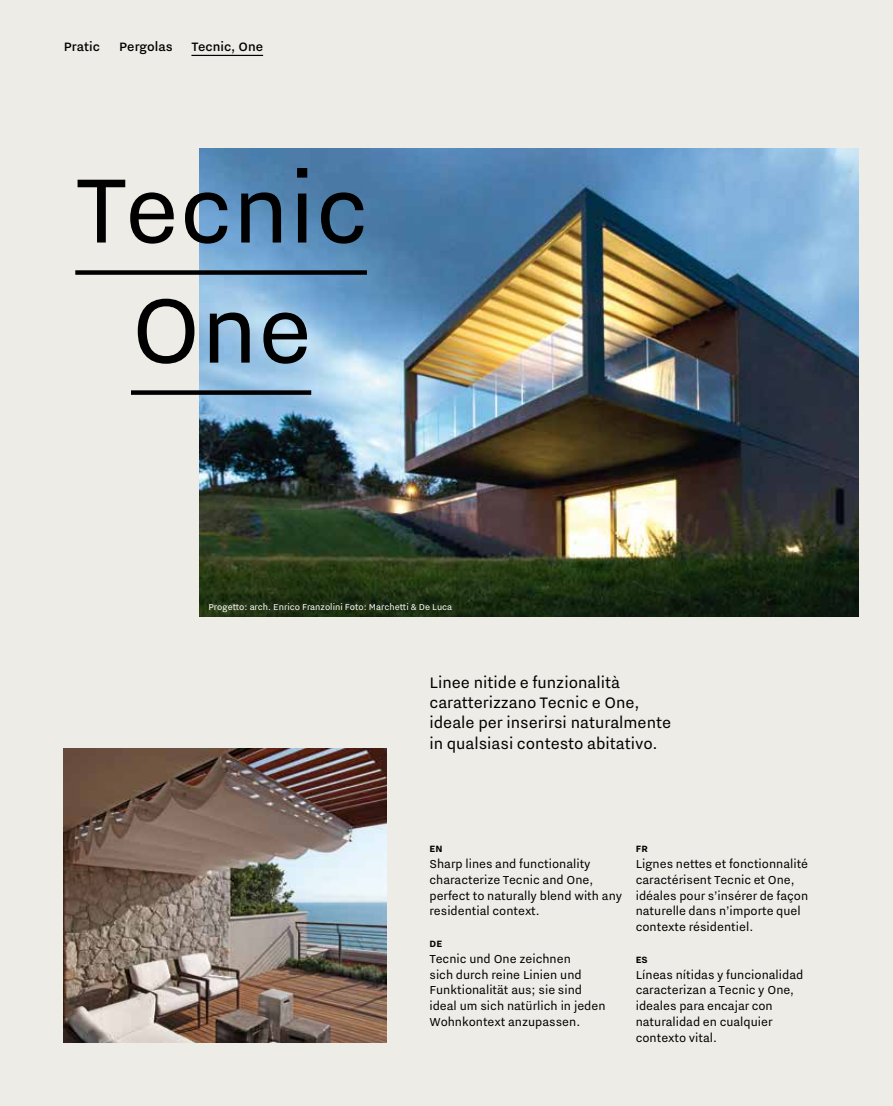
<style>
.page{position:relative;width:893px;height:1106px;background:#edece6}
.page>*{position:absolute;margin:0;border:0;box-sizing:border-box;transform-origin:0 0}
.t1{font:112.5px/120px "Nitti Grotesk";color:#000;text-align:center}
.t2{font:18.75px/20.2px "Nitti Grotesk";color:#000}
.t3{font:500 15px "Nitti Grotesk";color:#000}
.t4{font:14.25px/15.8px "Nitti Grotesk";color:#000}
.t5{font:700 11.25px "Nitti Grotesk";color:#000}
.t6{font:10.5px "Nitti Grotesk";color:#fff}
</style>
<div class="page">
<img style="left:200px;top:149px;width:659px;height:468px">
<div style="left:75px;top:270px;width:292px;height:5px;background:#000"></div>
<div style="left:131px;top:390px;width:180px;height:5px;background:#000"></div>
<img style="left:64px;top:748px;width:323px;height:294px">
<hr style="left:191px;top:55px;width:72px;height:1px;background:#000">
<p class="t3" style="left:64px;top:38px;width:38px">Pratic</p>
<p class="t3" style="left:119px;top:38px;width:55px">Pergolas</p>
<p class="t3" style="left:191px;top:38px;width:73px">Tecnic, One</p>
<h1 class="t1" style="left:75px;top:146px;width:295px">Tecnic<br>One</h1>
<p class="t6" style="left:208px;top:601px;width:245px">Progetto: arch. Enrico Franzolini Foto: Marchetti &amp; De Luca</p>
<h2 class="t2" style="left:429px;top:671px;width:243px">Linee nitide e funzionalità caratterizzano Tecnic e One, ideale per inserirsi naturalmente in qualsiasi contesto abitativo.</h2>
<p class="t5" style="left:429px;top:842px;width:15px">EN</p>
<p class="t4" style="left:429px;top:855px;width:194px">Sharp lines and functionality characterize Tecnic and One, perfect to naturally blend with any residential context.</p>
<p class="t5" style="left:429px;top:937px;width:14px">DE</p>
<p class="t4" style="left:429px;top:950px;width:178px">Tecnic und One zeichnen<br>sich durch reine Linien und<br>Funktionalität aus; sie sind ideal um sich natürlich in jeden<br>Wohnkontext anzupassen.</p>
<p class="t5" style="left:636px;top:842px;width:14px">FR</p>
<p class="t4" style="left:636px;top:855px;width:174px">Lignes nettes et fonctionnalité caractérisent Tecnic et One, idéales pour s’insérer de façon naturelle dans n’importe quel contexte résidentiel.</p>
<p class="t5" style="left:636px;top:953px;width:13px">ES</p>
<p class="t4" style="left:636px;top:966px;width:169px">Líneas nítidas y funcionalidad caracterizan a Tecnic y One, ideales para encajar con naturalidad en cualquier contexto vital.</p>
</div>
